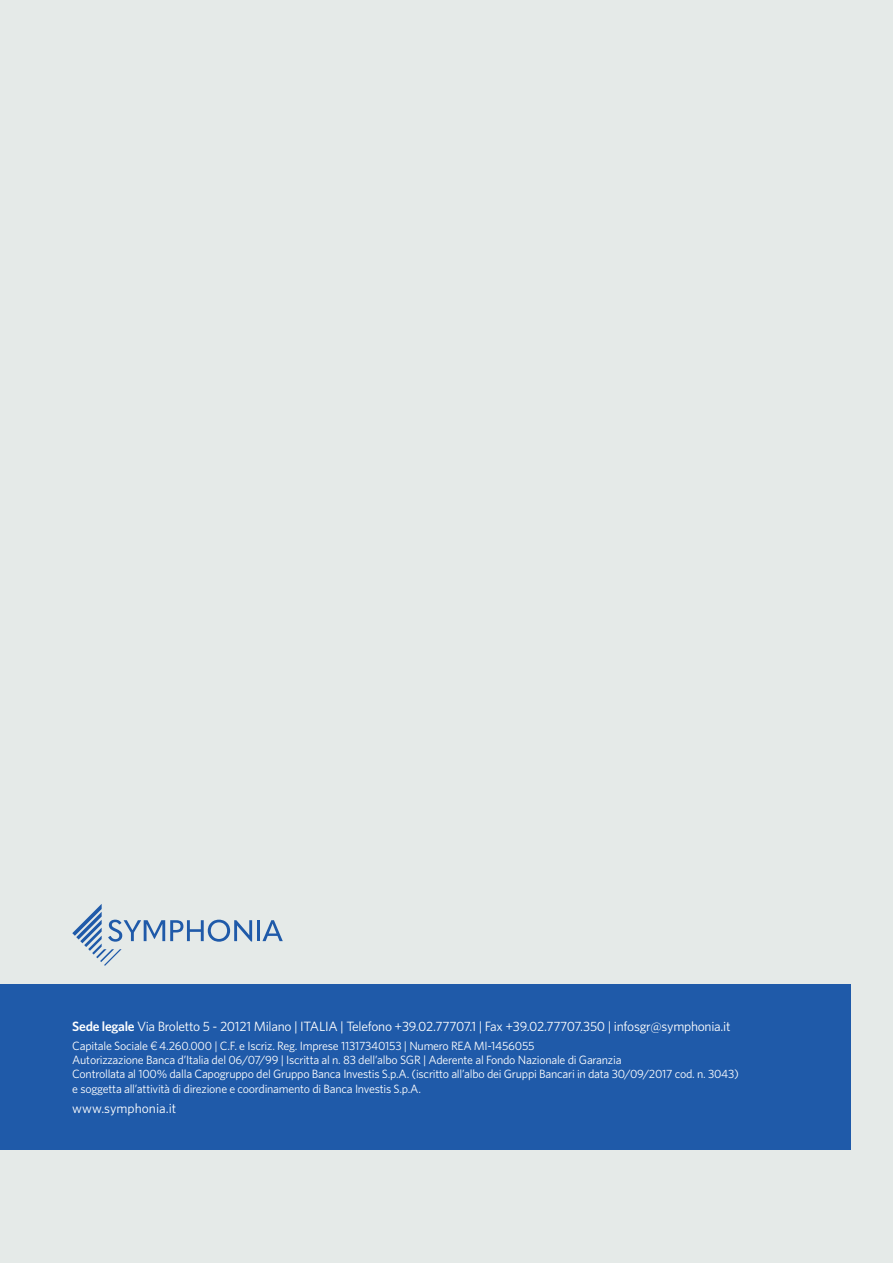
<style>
.page{position:relative;width:893px;height:1263px;background:#e5eae8}
.page>*{position:absolute;margin:0;border:0;box-sizing:border-box;transform-origin:0 0}
.t1{font:13.5px "Whitney";letter-spacing:-.02em;color:#fff}
.t2{font:13.5px "Whitney";color:#fff}
.t3{font:12px/14.4px "Whitney";letter-spacing:-.02em;color:#fff}
.s1{font-weight:600}
.s2{font-family:"Helvetica Neue LT Std";font-weight:300}
</style>
<div class="page">
<div style="left:0;top:984px;width:850px;height:166px;background:#1f5aa9"></div>
<svg style="left:72px;top:904px;width:180px;height:62px"></svg>
<hr style="left:257px;top:920px;width:3px;height:21px;background:#1f5aa9">
<svg style="left:262px;top:920px;width:21px;height:21px"></svg>
<p class="t1" style="left:72px;top:1018px;width:660px"><span class="s1">Sede legale</span> Via Broletto 5 - 20121 Milano | ITALIA | Telefono +39.02.77707.1 | Fax +39.02.77707.350 | infosgr@symphonia.it</p>
<p class="t3" style="left:72px;top:1038px;width:668px">Capitale Sociale <span class="s2">€</span> 4.260.000 | C.F. e Iscriz. Reg. Imprese 11317340153 | Numero REA MI-1456055<br>Autorizzazione Banca d’Italia del 06/07/99 | Iscritta al n. 83 dell’albo SGR | Aderente al Fondo Nazionale di Garanzia<br>Controllata al 100% dalla Capogruppo del Gruppo Banca Investis S.p.A. (iscritto all’albo dei Gruppi Bancari in data 30/09/2017 cod. n. 3043) e soggetta all’attività di direzione e coordinamento di Banca Investis S.p.A.</p>
<p class="t2" style="left:72px;top:1100px;width:106px">www.symphonia.it</p>
</div>
